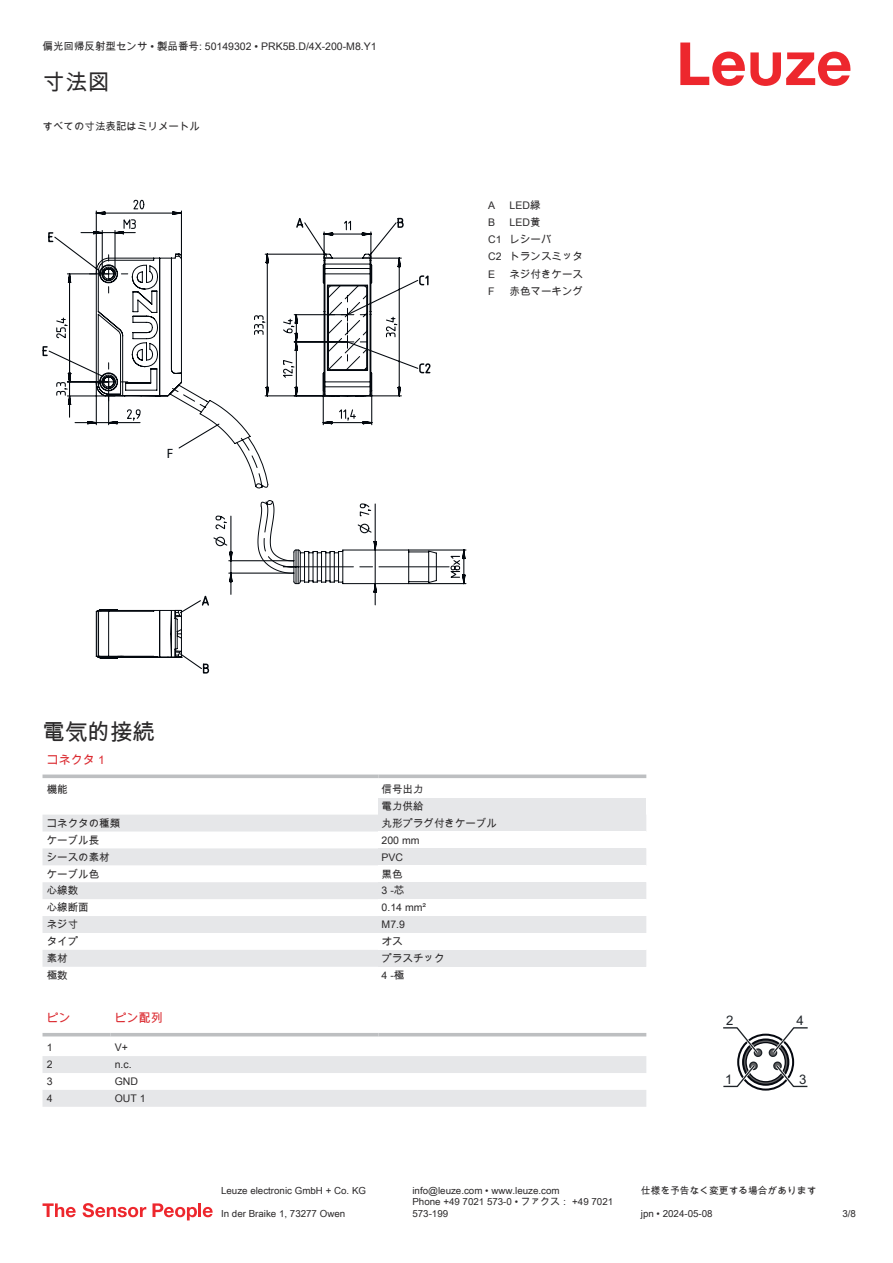
<style>
.page{position:relative;width:893px;height:1263px;background:#fff}
.page>*{position:absolute;margin:0;border:0;box-sizing:border-box;transform-origin:0 0}
.t1{font:22.5px "Arial Unicode MS";color:#2b292a}
.t2{font:13.5px "Myriad Pro";color:#03080e}
.t3{font:13.2px "Arial";color:#1e2328}
.t4{font:12px "Arial Unicode MS";color:#db2a30}
.t5{font:10.5px/17px "Arial Unicode MS";color:#2b292a}
.t6{font:9.75px/11.7px "Arial Unicode MS";color:#2b292a}
</style>
<div class="page">
<svg style="left:680px;top:43px;width:170px;height:43px"></svg>
<svg style="left:43px;top:815px;width:335px;height:152px;fill:#e6e7e9"></svg>
<svg style="left:43px;top:774px;width:335px;height:4px"></svg>
<svg style="left:378px;top:774px;width:268px;height:4px"></svg>
<div style="left:378px;top:798px;width:268px;height:17px;background:#e6e7e9"></div>
<div style="left:378px;top:815px;width:268px;height:16px;background:#e6e7e9"></div>
<div style="left:378px;top:848px;width:268px;height:17px;background:#e6e7e9"></div>
<div style="left:378px;top:882px;width:268px;height:17px;background:#e6e7e9"></div>
<div style="left:378px;top:916px;width:268px;height:17px;background:#e6e7e9"></div>
<div style="left:378px;top:950px;width:268px;height:17px;background:#e6e7e9"></div>
<svg style="left:43px;top:1036px;width:603px;height:1px"></svg>
<svg style="left:43px;top:1056px;width:603px;height:51px"></svg>
<hr style="left:43px;top:1033px;width:68px;height:3px;background:#bdbfc1">
<hr style="left:111px;top:1033px;width:267px;height:3px;background:#bdbfc1">
<hr style="left:378px;top:1033px;width:268px;height:3px;background:#bdbfc1">
<svg style="left:723px;top:1027px;width:85px;height:63px"></svg>
<svg style="left:43px;top:1203px;width:33px;height:14px"></svg>
<svg style="left:83px;top:1203px;width:63px;height:14px"></svg>
<svg style="left:153px;top:1203px;width:44px;height:17px"></svg>
<hr style="left:198px;top:1203px;width:3px;height:14px;background:#ed272d">
<svg style="left:203px;top:1207px;width:10px;height:10px"></svg>
<svg style="left:48px;top:200px;width:418px;height:470px"></svg>
<p class="t5" style="left:43px;top:38px;width:336px">偏光回帰反射型センサ • 製品番号: 50149302 • PRK5B.D/4X-200-M8.Y1</p>
<h1 class="t1" style="left:43px;top:66px;width:69px">寸法図</h1>
<p class="t5" style="left:43px;top:118px;width:159px">すべての寸法表記はミリメートル</p>
<p class="t2" style="left:167px;top:446px;width:8px">F</p>
<p class="t5" style="left:488px;top:197px;width:9px">A</p>
<p class="t5" style="left:510px;top:197px;width:32px">LED緑</p>
<p class="t5" style="left:488px;top:214px;width:9px">B</p>
<p class="t5" style="left:488px;top:214px;width:96px;text-indent:21px">LED黄<br>C1 レシーバ<br>C2 トランスミッタ<br>E</p>
<p class="t5" style="left:510px;top:265px;width:75px">ネジ付きケース</p>
<p class="t5" style="left:488px;top:283px;width:8px">F</p>
<p class="t5" style="left:510px;top:282px;width:75px">赤色マーキング</p>
<h1 class="t1" style="left:43px;top:716px;width:114px">電気的接続</h1>
<p class="t4" style="left:47px;top:751px;width:60px">コネクタ 1</p>
<p class="t5" style="left:47px;top:781px;width:22px">機能</p>
<p class="t5" style="left:382px;top:781px;width:43px">信号出力電力供給</p>
<p class="t5" style="left:47px;top:814px;width:75px">コネクタの種類</p>
<p class="t5" style="left:382px;top:814px;width:117px">丸形プラグ付きケーブル</p>
<p class="t5" style="left:47px;top:831px;width:54px">ケーブル長</p>
<p class="t5" style="left:382px;top:831px;width:39px">200 mm</p>
<p class="t5" style="left:47px;top:848px;width:64px">シースの素材</p>
<p class="t5" style="left:382px;top:848px;width:23px">PVC</p>
<p class="t5" style="left:47px;top:865px;width:54px">ケーブル色</p>
<p class="t5" style="left:382px;top:865px;width:22px">黒色</p>
<p class="t5" style="left:47px;top:882px;width:33px">心線数</p>
<p class="t5" style="left:382px;top:882px;width:24px">3 -芯</p>
<p class="t5" style="left:47px;top:899px;width:43px">心線断面</p>
<p class="t5" style="left:382px;top:899px;width:46px">0.14 mm²</p>
<p class="t5" style="left:47px;top:916px;width:33px">ネジ寸</p>
<p class="t5" style="left:382px;top:916px;width:25px">M7.9</p>
<p class="t5" style="left:47px;top:933px;width:33px">タイプ</p>
<p class="t5" style="left:382px;top:933px;width:22px">オス</p>
<p class="t5" style="left:47px;top:950px;width:22px">素材</p>
<p class="t5" style="left:382px;top:950px;width:64px">プラスチック</p>
<p class="t5" style="left:47px;top:966px;width:22px">極数</p>
<p class="t5" style="left:382px;top:966px;width:24px">4 -極</p>
<p class="t4" style="left:47px;top:1009px;width:25px">ピン</p>
<p class="t4" style="left:115px;top:1009px;width:49px">ピン配列</p>
<p class="t5" style="left:47px;top:1039px;width:7px">1</p>
<p class="t5" style="left:115px;top:1039px;width:15px">V+</p>
<p class="t5" style="left:47px;top:1056px;width:7px">2</p>
<p class="t5" style="left:115px;top:1056px;width:18px">n.c.</p>
<p class="t5" style="left:47px;top:1073px;width:7px">3</p>
<p class="t5" style="left:115px;top:1073px;width:25px">GND</p>
<p class="t5" style="left:47px;top:1090px;width:7px">4</p>
<p class="t5" style="left:115px;top:1090px;width:32px">OUT 1</p>
<p class="t3" style="left:726px;top:1012px;width:9px">2</p>
<p class="t3" style="left:796px;top:1012px;width:9px">4</p>
<p class="t3" style="left:725px;top:1072px;width:9px">1</p>
<p class="t3" style="left:799px;top:1072px;width:9px">3</p>
<p class="t6" style="left:221px;top:1184px;width:146px">Leuze electronic GmbH + Co. KG</p>
<p class="t6" style="left:412px;top:1184px;width:149px">info@leuze.com • www.leuze.com</p>
<p class="t6" style="left:641px;top:1184px;width:177px">仕様を予告なく変更する場合があります</p>
<p class="t6" style="left:221px;top:1207px;width:126px">In der Braike 1, 73277 Owen</p>
<p class="t6" style="left:412px;top:1196px;width:202px">Phone +49 7021 573-0 • ファクス： +49 7021<br>573-199</p>
<p class="t6" style="left:641px;top:1207px;width:73px">jpn • 2024-05-08</p>
<p class="t6" style="left:842px;top:1207px;width:15px">3/8</p>
</div>
